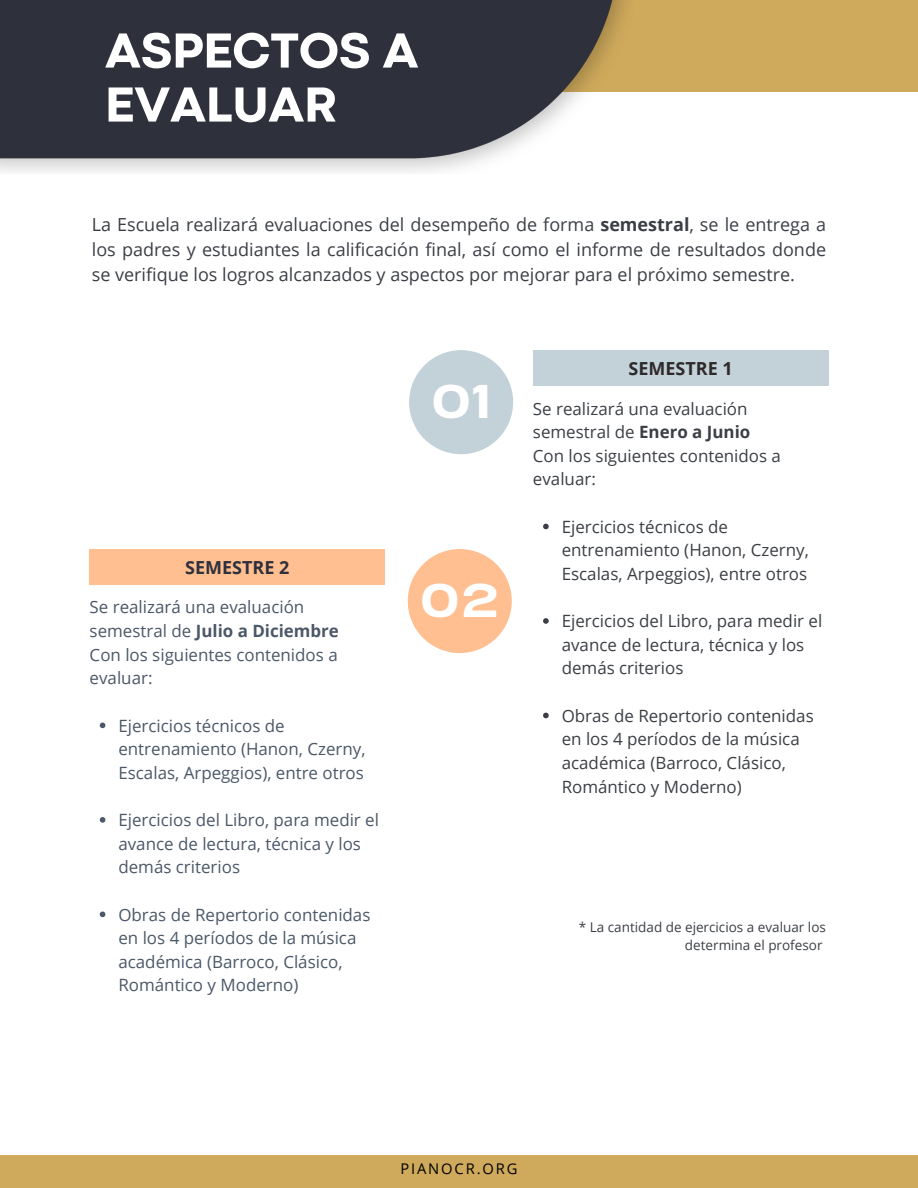
<style>
.page{position:relative;width:918px;height:1188px;background:#fff}
.page>*{position:absolute;margin:0;border:0;box-sizing:border-box;transform-origin:0 0}
.t1{font:800 51.3px/54px "Codec Pro";color:#fff}
.t2{font:700 expanded 46.8px "Lazord";color:#fff}
.t3{font:18px/24.8px "Open Sans";color:#3b3f45;text-align:justify}
.t4{font:700 18px "Open Sans";color:#2e303b}
.t5{font:700 18px "Open Sans";color:#2e2a29}
.t6{font:16.95px/23.7px "Open Sans";color:#4b5868}
.t7{font:16.95px/23.7px "Open Sans";color:#3b3f45}
.t8{font:14.7px "Open Sans";letter-spacing:.13em;color:#000}
.t9{font:13.5px/18px "Open Sans";color:#3b3f45;text-align:right}
.s1{font-weight:700}
</style>
<div class="page">
<div style="left:0;top:0;width:918px;height:92px;background:#cfaa5c"></div>
<div style="left:0;top:1155px;width:918px;height:33px;background:#cfaa5c"></div>
<img style="left:0;top:0;width:626px;height:172px">
<div style="left:90px;top:549px;width:295px;height:36px;background:#ffbf91"></div>
<div style="left:533px;top:350px;width:295px;height:36px;background:#c3d1d9"></div>
<div style="left:409px;top:350px;width:104px;height:104px;background:#c3d1d9;border-radius:50%"></div>
<div style="left:408px;top:549px;width:104px;height:104px;background:#ffbf91;border-radius:50%"></div>
<svg style="left:100px;top:723px;width:5px;height:5px"></svg>
<svg style="left:100px;top:817px;width:5px;height:6px"></svg>
<svg style="left:100px;top:912px;width:5px;height:5px"></svg>
<svg style="left:543px;top:524px;width:6px;height:5px"></svg>
<svg style="left:543px;top:618px;width:6px;height:6px"></svg>
<svg style="left:543px;top:713px;width:6px;height:5px"></svg>
<p class="t1" style="left:105px;top:27px;width:315px">ASPECTOS A<br>EVALUAR</p>
<p class="t3" style="left:92px;top:212px;width:736px">La Escuela realizará evaluaciones del desempeño de forma <span class="s1">semestral</span>, se le entrega a los padres y estudiantes la calificación final, así como el informe de resultados donde se verifique los logros alcanzados y aspectos por mejorar para el próximo semestre.</p>
<p class="t4" style="left:185px;top:555px;width:106px">SEMESTRE 2</p>
<p class="t6" style="left:90px;top:595px;width:251px">Se realizará una evaluación semestral de <span class="s1">Julio a Diciembre</span></p>
<p class="t6" style="left:90px;top:642px;width:250px">Con los siguientes contenidos a evaluar:</p>
<p class="t6" style="left:118px;top:713px;width:249px">Ejercicios técnicos de entrenamiento (Hanon, Czerny,<br>Escalas, Arpeggios), entre otros</p>
<p class="t6" style="left:118px;top:808px;width:262px">Ejercicios del Libro, para medir el avance de lectura, técnica y los demás criterios</p>
<p class="t6" style="left:118px;top:902px;width:254px">Obras de Repertorio contenidas en los 4 períodos de la música académica (Barroco, Clásico,<br>Romántico y Moderno)</p>
<p class="t2" style="left:431px;top:378px;width:63px">01</p>
<p class="t2" style="left:419px;top:577px;width:83px">02</p>
<p class="t5" style="left:628px;top:356px;width:106px">SEMESTRE 1</p>
<p class="t7" style="left:533px;top:396px;width:219px">Se realizará una evaluación semestral de <span class="s1">Enero a Junio</span></p>
<p class="t7" style="left:533px;top:443px;width:250px">Con los siguientes contenidos a evaluar:</p>
<p class="t7" style="left:562px;top:514px;width:249px">Ejercicios técnicos de entrenamiento (Hanon, Czerny,<br>Escalas, Arpeggios), entre otros</p>
<p class="t7" style="left:562px;top:609px;width:262px">Ejercicios del Libro, para medir el avance de lectura, técnica y los demás criterios</p>
<p class="t7" style="left:562px;top:703px;width:254px">Obras de Repertorio contenidas en los 4 períodos de la música académica (Barroco, Clásico,<br>Romántico y Moderno)</p>
<p class="t9" style="left:579px;top:918px;width:248px">* La cantidad de ejercicios a evaluar los determina el profesor</p>
<p class="t8" style="left:400px;top:1158px;width:119px">PIANOCR.ORG</p>
</div>
